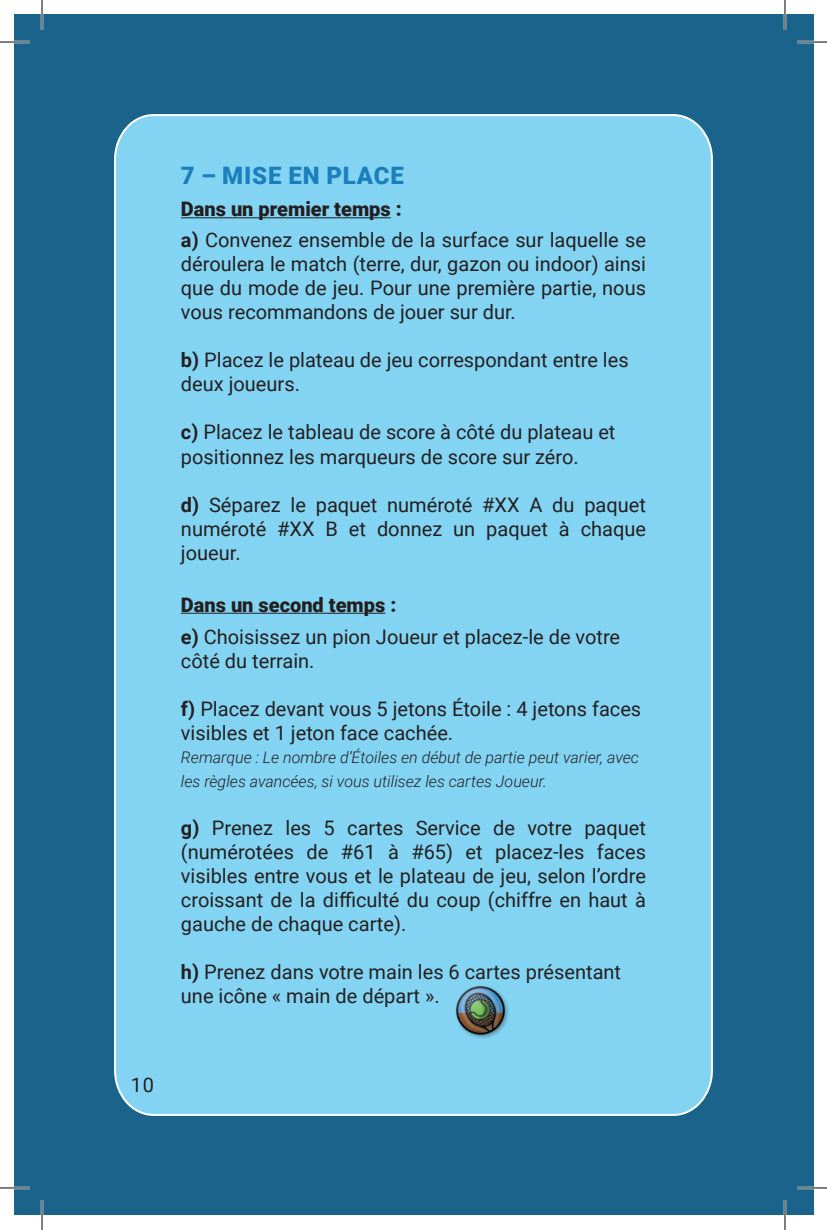
<style>
.page{position:relative;width:827px;height:1230px;background:#fff}
.page>*{position:absolute;margin:0;border:0;box-sizing:border-box;transform-origin:0 0}
.t1{font:900 24px "Roboto";letter-spacing:.035em;color:#1b7fbc}
.t2{font:20px/24px "Roboto";color:#231f20}
.t3{font:italic 300 16px/23.2px "Roboto";color:#231f20}
.s1{font-weight:900}
.s2{font-weight:700}
</style>
<div class="page">
<div style="left:15px;top:15px;width:798px;height:1200px;background:#1a648c"></div>
<div style="left:114px;top:114px;width:599px;height:1002px;background:#83d4f3"></div>
<hr style="left:181px;top:217px;width:210px;height:1px;background:#231f20">
<hr style="left:181px;top:612px;width:204px;height:1px;background:#231f20">
<img style="left:451px;top:983px;width:58px;height:55px">
<hr style="left:0;top:41px;width:30px;height:2px;background:#fff">
<hr style="left:797px;top:41px;width:30px;height:2px;background:#fff">
<hr style="left:0;top:1186px;width:30px;height:2px;background:#fff">
<hr style="left:797px;top:1186px;width:30px;height:2px;background:#fff">
<hr style="left:41px;top:0;width:2px;height:30px;background:#fff">
<hr style="left:41px;top:1199px;width:2px;height:30px;background:#fff">
<hr style="left:783px;top:0;width:3px;height:30px;background:#fff">
<hr style="left:783px;top:1199px;width:3px;height:30px;background:#fff">
<hr style="left:0;top:42px;width:30px;height:1px;background:#000">
<hr style="left:797px;top:42px;width:30px;height:1px;background:#000">
<hr style="left:0;top:1187px;width:30px;height:1px;background:#000">
<hr style="left:797px;top:1187px;width:30px;height:1px;background:#000">
<hr style="left:42px;top:0;width:1px;height:30px;background:#000">
<hr style="left:42px;top:1199px;width:1px;height:30px;background:#000">
<hr style="left:784px;top:0;width:1px;height:30px;background:#000">
<hr style="left:784px;top:1199px;width:1px;height:30px;background:#000">
<p class="t1" style="left:181px;top:158px;width:225px">7 – MISE EN PLACE</p>
<p class="t2" style="left:181px;top:193px;width:466px;line-height:31px"><span class="s1">Dans un premier temps :<br></span><span class="s2">a)</span> Convenez ensemble de la surface sur laquelle se</p>
<p class="t2" style="left:181px;top:251px;width:466px;text-align:justify">déroulera le match (terre, dur, gazon ou indoor) ainsi que du mode de jeu. Pour une première partie, nous vous recommandons de jouer sur dur.</p>
<p class="t2" style="left:181px;top:347px;width:449px"><span class="s2">b)</span> Placez le plateau de jeu correspondant entre les deux joueurs.</p>
<p class="t2" style="left:181px;top:419px;width:436px"><span class="s2">c)</span> Placez le tableau de score à côté du plateau et positionnez les marqueurs de score sur zéro.</p>
<p class="t2" style="left:181px;top:491px;width:466px;text-align:justify"><span class="s2">d)</span> Séparez le paquet numéroté #XX A du paquet numéroté #XX B et donnez un paquet à chaque joueur.</p>
<p class="t2" style="left:181px;top:587px;width:441px;line-height:32.4px"><span class="s1">Dans un second temps :<br></span><span class="s2">e)</span> Choisissez un pion Joueur et placez-le de votre</p>
<p class="t2" style="left:181px;top:648px;width:135px">côté du terrain.</p>
<p class="t2" style="left:181px;top:696px;width:462px"><span class="s2">f)</span> Placez devant vous 5 jetons Étoile : 4 jetons faces visibles et 1 jeton face cachée.</p>
<p class="t3" style="left:181px;top:745px;width:459px">Remarque : Le nombre d’Étoiles en début de partie peut varier, avec les règles avancées, si vous utilisez les cartes Joueur.</p>
<p class="t2" style="left:181px;top:814px;width:466px;text-align:justify"><span class="s2">g)</span> Prenez les 5 cartes Service de votre paquet (numérotées de #61 à #65) et placez-les faces visibles entre vous et le plateau de jeu, selon l’ordre croissant de la difficulté du coup (chiffre en haut à gauche de chaque carte).</p>
<p class="t2" style="left:181px;top:958px;width:442px"><span class="s2">h)</span> Prenez dans votre main les 6 cartes présentant une icône « main de départ ».</p>
<p class="t2" style="left:131px;top:1072px;width:25px">10</p>
</div>
